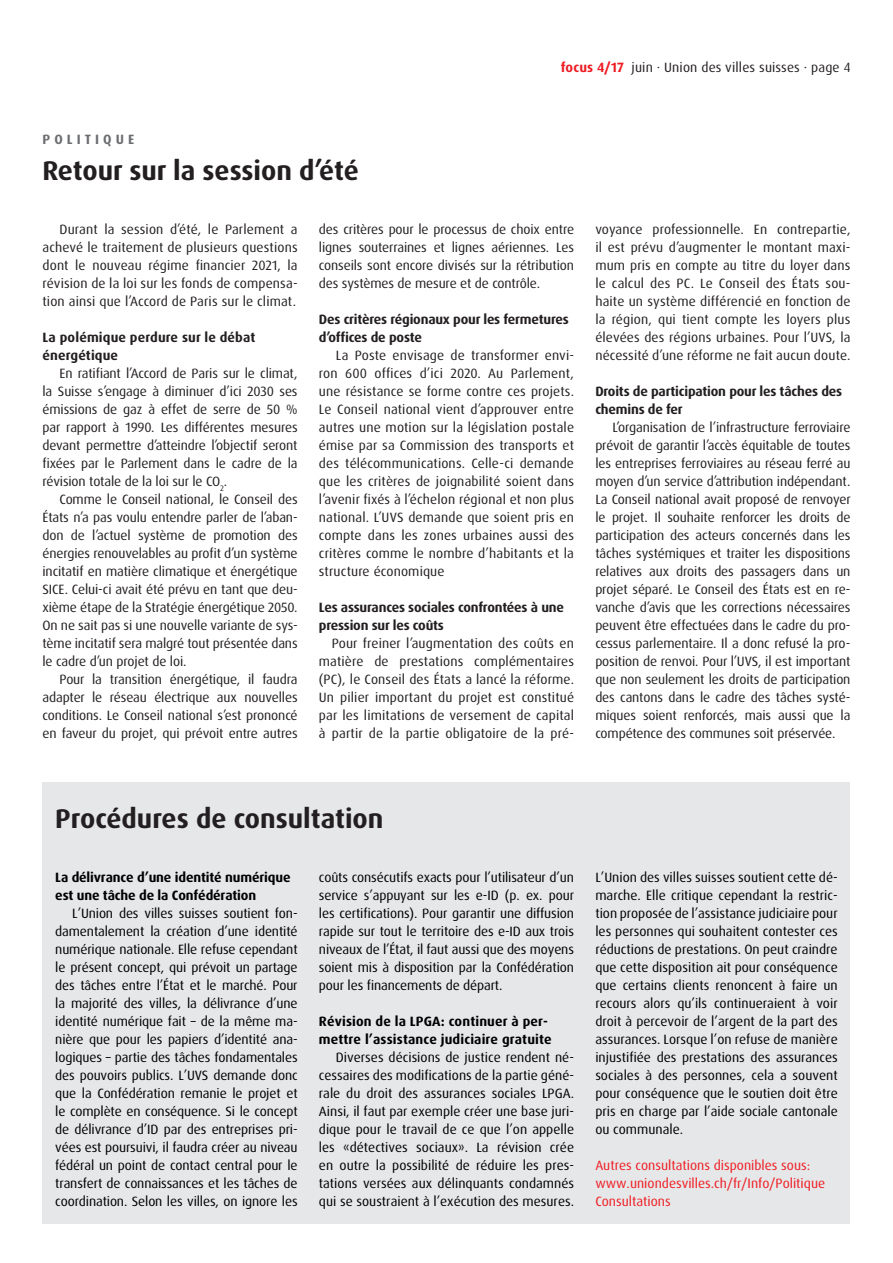
<style>
.page{position:relative;width:893px;height:1263px;background:#fff}
.page>*{position:absolute;margin:0;border:0;box-sizing:border-box;transform-origin:0 0}
.t1{font:700 27px "Dax OT";color:#231f20}
.t2{font:13.5px/18px "Dax OT";letter-spacing:-.01em;color:#231f20;text-align:justify}
.t3{font:13.5px/18px "Dax OT";letter-spacing:-.005em;color:#000;text-align:justify}
.t4{font:700 13.5px/18px "Dax OT";letter-spacing:-.015em;color:#231f20}
.t5{font:13.5px/18px "Dax OT";color:#ee1d23}
.t6{font:700 13.5px/18px "Dax OT";letter-spacing:.01em;color:#000}
.t7{font:700 13.5px/18px "Dax OT";letter-spacing:-.01em;color:#000}
.t8{font:13.5px "Dax OT";letter-spacing:.01em;color:#231f20}
.t9{font:700 13.5px/18px "Dax OT";letter-spacing:.01em;color:#231f20}
.t10{font:700 13.5px "Dax OT";letter-spacing:.3em;color:#6c6d70}
.s1{font-weight:700;color:#ee1d23}
</style>
<div class="page">
<div style="left:43px;top:782px;width:807px;height:442px;background:#e6e7e9"></div>
<p class="t10" style="left:43px;top:130px;width:93px">POLITIQUE</p>
<h1 class="t1" style="left:43px;top:153px;width:318px">Retour sur la session d’été</h1>
<p class="t8" style="left:561px;top:58px;width:291px"><span class="s1">focus 4/17</span> juin · Union des villes suisses · page 4</p>
<p class="t2" style="left:43px;top:220px;width:257px;text-indent:17px">Durant la session d’été, le Parlement a achevé le traitement de plusieurs questions dont le nouveau régime financier 2021, la révision de la loi sur les fonds de compensa&shy;tion ainsi que l’Accord de Paris sur le climat.</p>
<p class="t9" style="left:43px;top:328px;width:214px">La polémique perdure sur le débat énergétique</p>
<p class="t2" style="left:43px;top:364px;width:257px;text-indent:17px">En ratifiant l’Accord de Paris sur le climat, la Suisse s’engage à diminuer d’ici 2030 ses émissions de gaz à effet de serre de 50 % par rapport à 1990. Les différentes mesures devant permettre d’atteindre l’objectif seront fixées par le Parlement dans le cadre de la révision totale de la loi sur le CO<sub>2</sub>.</p>
<p class="t2" style="left:43px;top:490px;width:257px;text-indent:17px">Comme le Conseil national, le Conseil des États n’a pas voulu entendre parler de l’aban&shy;don de l’actuel système de promotion des énergies renouvelables au profit d’un système incitatif en matière climatique et énergétique SICE. Celui-ci avait été prévu en tant que deu&shy;xième étape de la Stratégie énergétique 2050.<br>On ne sait pas si une nouvelle variante de sys&shy;tème incitatif sera malgré tout présentée dans le cadre d’un projet de loi.</p>
<p class="t2" style="left:43px;top:670px;width:257px;text-indent:17px">Pour la transition énergétique, il faudra adapter le réseau électrique aux nouvelles conditions. Le Conseil national s’est prononcé en faveur du projet, qui prévoit entre autres</p>
<p class="t2" style="left:319px;top:220px;width:257px">des critères pour le processus de choix entre lignes souterraines et lignes aériennes. Les conseils sont encore divisés sur la rétribution des systèmes de mesure et de contrôle.</p>
<p class="t4" style="left:319px;top:310px;width:251px">Des critères régionaux pour les fermetures d’offices de poste</p>
<p class="t2" style="left:319px;top:346px;width:257px;text-indent:17px">La Poste envisage de transformer envi&shy;ron 600 offices d’ici 2020. Au Parlement, une résistance se forme contre ces projets.<br>Le Conseil national vient d’approuver entre autres une motion sur la législation postale émise par sa Commission des transports et des télécommunications. Celle-ci demande que les critères de joignabilité soient dans l’avenir fixés à l’échelon régional et non plus national. L’UVS demande que soient pris en compte dans les zones urbaines aussi des critères comme le nombre d’habitants et la structure économique</p>
<p class="t4" style="left:319px;top:598px;width:247px">Les assurances sociales confrontées à une pression sur les coûts</p>
<p class="t2" style="left:319px;top:634px;width:257px;text-indent:13px">Pour freiner l’augmentation des coûts en matière de prestations complémentaires (PC), le Conseil des États a lancé la réforme.<br>Un pilier important du projet est constitué par les limitations de versement de capital à partir de la partie obligatoire de la pré-</p>
<p class="t2" style="left:595px;top:220px;width:257px">voyance professionnelle. En contrepartie, il est prévu d’augmenter le montant maxi&shy;mum pris en compte au titre du loyer dans le calcul des PC. Le Conseil des États sou&shy;haite un système différencié en fonction de la région, qui tient compte les loyers plus élevées des régions urbaines. Pour l’UVS, la nécessité d’une réforme ne fait aucun doute.</p>
<p class="t4" style="left:595px;top:382px;width:248px">Droits de participation pour les tâches des chemins de fer</p>
<p class="t2" style="left:595px;top:418px;width:257px;text-indent:17px">L’organisation de l’infrastructure ferroviaire prévoit de garantir l’accès équitable de toutes les entreprises ferroviaires au réseau ferré au moyen d’un service d’attribution indépendant.<br>La Conseil national avait proposé de renvoyer le projet. Il souhaite renforcer les droits de participation des acteurs concernés dans les tâches systémiques et traiter les dispositions relatives aux droits des passagers dans un projet séparé. Le Conseil des États est en re&shy;vanche d’avis que les corrections nécessaires peuvent être effectuées dans le cadre du pro&shy;cessus parlementaire. Il a donc refusé la pro&shy;position de renvoi. Pour l’UVS, il est important que non seulement les droits de participation des cantons dans le cadre des tâches systé&shy;miques soient renforcés, mais aussi que la compétence des communes soit préservée.</p>
<h1 class="t1" style="left:55px;top:801px;width:330px">Procédures de consultation</h1>
<p class="t7" style="left:55px;top:868px;width:237px">La délivrance d’une identité numérique est une tâche de la Confédération</p>
<p class="t3" style="left:55px;top:904px;width:244px;text-indent:17px">L’Union des villes suisses soutient fon&shy;damentalement la création d’une identité numérique nationale. Elle refuse cependant le présent concept, qui prévoit un partage des tâches entre l’État et le marché. Pour la majorité des villes, la délivrance d’une identité numérique fait – de la même ma&shy;nière que pour les papiers d’identité ana&shy;logiques – partie des tâches fondamentales des pouvoirs publics. L’UVS demande donc que la Confédération remanie le projet et le complète en conséquence. Si le concept de délivrance d’ID par des entreprises pri&shy;vées est poursuivi, il faudra créer au niveau fédéral un point de contact central pour le transfert de connaissances et les tâches de coordination. Selon les villes, on ignore les</p>
<p class="t3" style="left:319px;top:868px;width:257px">coûts consécutifs exacts pour l’utilisateur d’un service s’appuyant sur les e-ID (p. ex. pour les certifications). Pour garantir une diffusion rapide sur tout le territoire des e-ID aux trois niveaux de l’État, il faut aussi que des moyens soient mis à disposition par la Confédération pour les financements de départ.</p>
<p class="t6" style="left:319px;top:1012px;width:234px">Révision de la LPGA: continuer à per&shy;mettre l’assistance judiciaire gratuite</p>
<p class="t3" style="left:319px;top:1048px;width:257px;text-indent:17px">Diverses décisions de justice rendent né&shy;cessaires des modifications de la partie géné&shy;rale du droit des assurances sociales LPGA.<br>Ainsi, il faut par exemple créer une base juri&shy;dique pour le travail de ce que l’on appelle les «détectives sociaux». La révision crée en outre la possibilité de réduire les pres&shy;tations versées aux délinquants condamnés qui se soustraient à l’exécution des mesures.</p>
<p class="t3" style="left:595px;top:868px;width:244px">L’Union des villes suisses soutient cette dé&shy;marche. Elle critique cependant la restric&shy;tion proposée de l’assistance judiciaire pour les personnes qui souhaitent contester ces réductions de prestations. On peut craindre que cette disposition ait pour conséquence que certains clients renoncent à faire un recours alors qu’ils continueraient à voir droit à percevoir de l’argent de la part des assurances. Lorsque l’on refuse de manière injustifiée des prestations des assurances sociales à des personnes, cela a souvent pour conséquence que le soutien doit être pris en charge par l’aide sociale cantonale ou communale.</p>
<p class="t5" style="left:595px;top:1156px;width:231px">Autres consultations disponibles sous: www.uniondesvilles.ch/fr/Info/Politique<br>Consultations</p>
</div>
